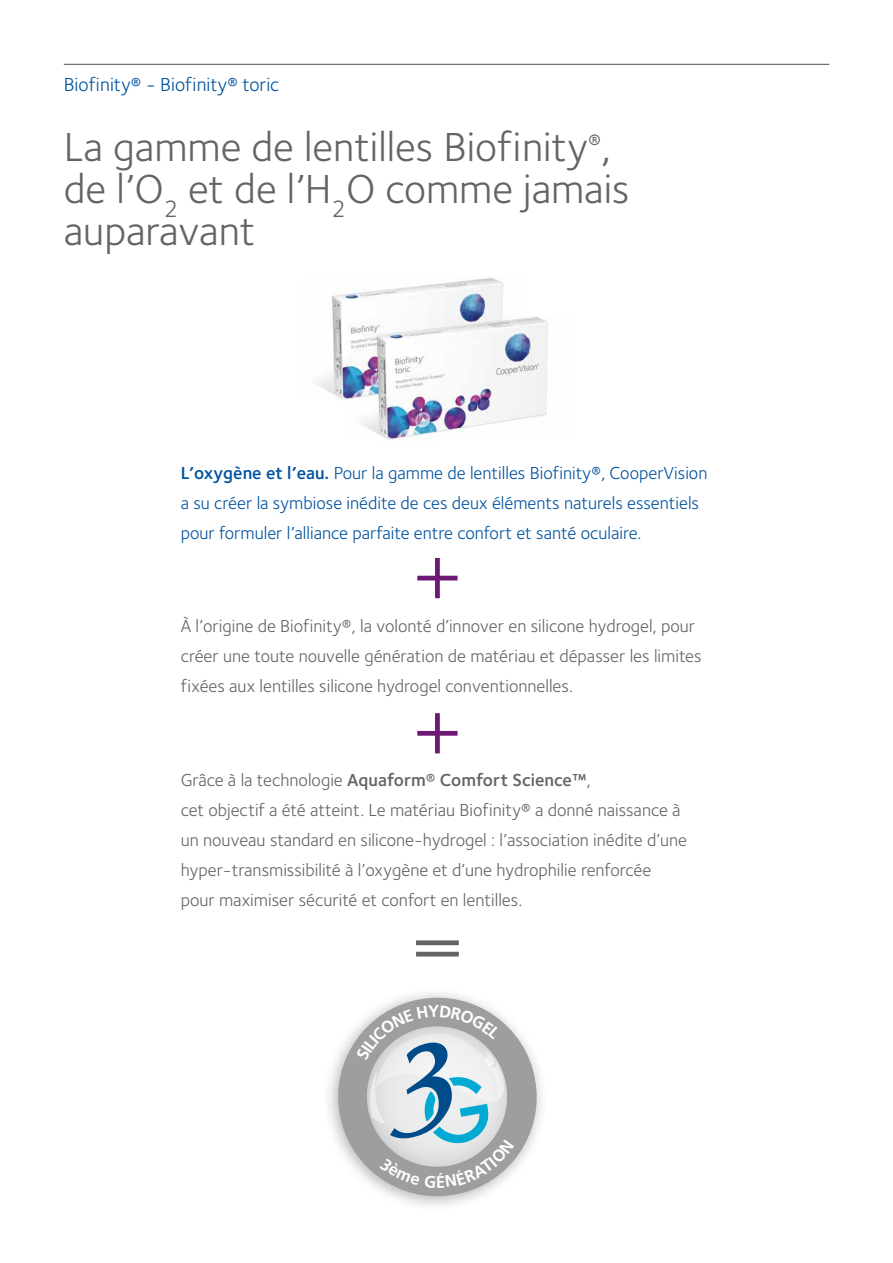
<style>
.page{position:relative;width:893px;height:1263px;background:#fff}
.page>*{position:absolute;margin:0;border:0;box-sizing:border-box;transform-origin:0 0}
.t1{font:42px/42px "Foundry Sterling";color:#646467}
.t2{font:19.5px "Foundry Sterling";color:#00539f}
.t3{font:18px/30px "Foundry Sterling";color:#646467}
.t4{font:18px/30px "Foundry Sterling";color:#00539f}
.s1{font-weight:600}
</style>
<div class="page">
<hr style="left:64px;top:64px;width:765px;height:1px;background:#646467">
<img style="left:316px;top:277px;width:187px;height:124px">
<img style="left:347px;top:316px;width:192px;height:124px">
<img style="left:377px;top:318px;width:171px;height:121px">
<svg style="left:417px;top:558px;width:41px;height:40px"></svg>
<svg style="left:417px;top:713px;width:41px;height:40px"></svg>
<svg style="left:416px;top:940px;width:43px;height:16px"></svg>
<svg style="left:330px;top:993px;width:212px;height:211px"></svg>
<svg style="left:356px;top:1005px;width:158px;height:183px;background:#b2bfc5"></svg>
<p class="t2" style="left:64px;top:73px;width:217px">Biofinity® - Biofinity® toric</p>
<h1 class="t1" style="left:64px;top:127px;width:567px">La gamme de lentilles Biofinity<sup>®</sup>, de l’O<sub>2</sub> et de l’H<sub>2</sub>O comme jamais auparavant</h1>
<p class="t4" style="left:181px;top:458px;width:528px"><span class="s1">L’oxygène et l’eau.</span> Pour la gamme de lentilles Biofinity®, CooperVision a su créer la symbiose inédite de ces deux éléments naturels essentiels pour formuler l’alliance parfaite entre confort et santé oculaire.</p>
<p class="t3" style="left:181px;top:612px;width:522px">À l’origine de Biofinity®, la volonté d’innover en silicone hydrogel, pour créer une toute nouvelle génération de matériau et dépasser les limites fixées aux lentilles silicone hydrogel conventionnelles.</p>
<p class="t3" style="left:181px;top:765px;width:508px">Grâce à la technologie <span class="s1">Aquaform® Comfort Science™</span>,<br>cet objectif a été atteint. Le matériau Biofinity® a donné naissance à un nouveau standard en silicone-hydrogel : l’association inédite d’une hyper-transmissibilité à l’oxygène et d’une hydrophilie renforcée pour maximiser sécurité et confort en lentilles.</p>
</div>
